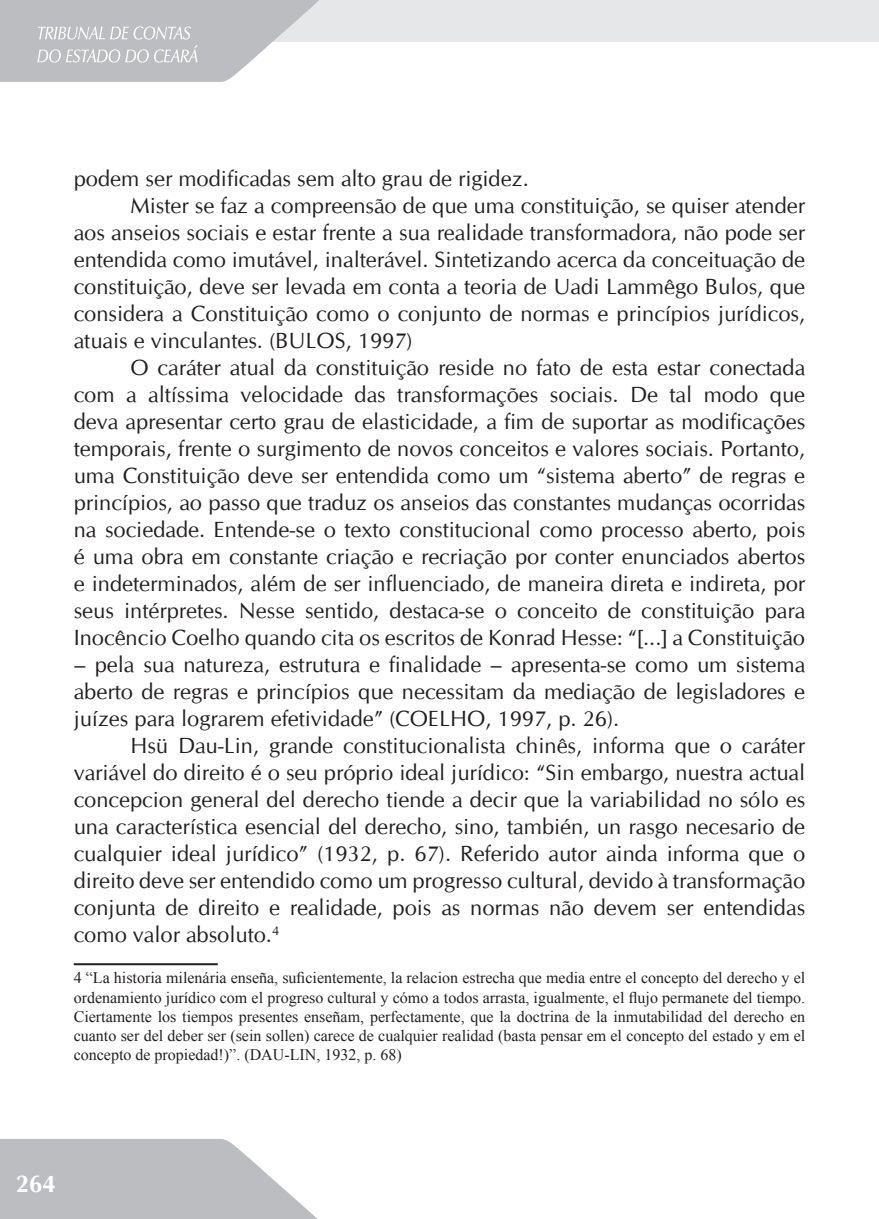
<style>
.page{position:relative;width:879px;height:1219px;background:#fff}
.page>*{position:absolute;margin:0;border:0;box-sizing:border-box;transform-origin:0 0}
.t1{font:700 24px "CG Omega";color:#fff}
.t2{font:22px/27px "CG Omega";color:#231f20;text-align:justify}
.t3{font:16px/19.2px "Times New Roman";color:#231f20;text-align:justify}
</style>
<div class="page">
<div style="left:0;top:0;width:877px;height:42px;background:#e6e7e9"></div>
<hr style="left:877px;top:0;width:2px;height:42px;background:#e6e7e9">
<svg style="left:0;top:1139px;width:317px;height:80px;background:#c5c6c8"></svg>
<svg style="left:0;top:0;width:319px;height:82px"></svg>
<hr style="left:74px;top:963px;width:144px;height:2px;background:#231f20">
<p class="t2" style="left:74px;top:166px;width:456px">podem ser modificadas sem alto grau de rigidez.</p>
<p class="t2" style="left:130px;top:193px;width:676px">Mister se faz a compreensão de que uma constituição, se quiser atender</p>
<p class="t2" style="left:74px;top:220px;width:733px">aos anseios sociais e estar frente a sua realidade transformadora, não pode ser</p>
<p class="t2" style="left:74px;top:247px;width:733px">entendida como imutável, inalterável. Sintetizando acerca da conceituação de</p>
<p class="t2" style="left:74px;top:274px;width:733px">constituição, deve ser levada em conta a teoria de Uadi Lammêgo Bulos, que</p>
<p class="t2" style="left:74px;top:301px;width:733px">considera a Constituição como o conjunto de normas e princípios jurídicos,</p>
<p class="t2" style="left:74px;top:328px;width:340px">atuais e vinculantes. (BULOS, 1997)</p>
<p class="t2" style="left:130px;top:355px;width:676px">O caráter atual da constituição reside no fato de esta estar conectada</p>
<p class="t2" style="left:74px;top:382px;width:733px">com a altíssima velocidade das transformações sociais. De tal modo que</p>
<p class="t2" style="left:74px;top:409px;width:733px">deva apresentar certo grau de elasticidade, a fim de suportar as modificações</p>
<p class="t2" style="left:74px;top:436px;width:733px">temporais, frente o surgimento de novos conceitos e valores sociais. Portanto,</p>
<p class="t2" style="left:74px;top:463px;width:733px">uma Constituição deve ser entendida como um “sistema aberto” de regras e</p>
<p class="t2" style="left:74px;top:490px;width:733px">princípios, ao passo que traduz os anseios das constantes mudanças ocorridas</p>
<p class="t2" style="left:74px;top:517px;width:733px">na sociedade. Entende-se o texto constitucional como processo aberto, pois</p>
<p class="t2" style="left:74px;top:544px;width:733px">é uma obra em constante criação e recriação por conter enunciados abertos</p>
<p class="t2" style="left:74px;top:571px;width:733px">e indeterminados, além de ser influenciado, de maneira direta e indireta, por</p>
<p class="t2" style="left:74px;top:598px;width:733px">seus intérpretes. Nesse sentido, destaca-se o conceito de constituição para</p>
<p class="t2" style="left:74px;top:625px;width:733px">Inocêncio Coelho quando cita os escritos de Konrad Hesse: “[...] a Constituição</p>
<p class="t2" style="left:74px;top:652px;width:733px">– pela sua natureza, estrutura e finalidade – apresenta-se como um sistema aberto de regras e princípios que necessitam da mediação de legisladores e juízes para lograrem efetividade” (COELHO, 1997, p. 26).</p>
<p class="t2" style="left:74px;top:733px;width:733px;text-indent:57px">Hsü Dau-Lin, grande constitucionalista chinês, informa que o caráter variável do direito é o seu próprio ideal jurídico: “Sin embargo, nuestra actual concepcion general del derecho tiende a decir que la variabilidad no sólo es una característica esencial del derecho, sino, también, un rasgo necesario de cualquier ideal jurídico” (1932, p. 67). Referido autor ainda informa que o direito deve ser entendido como um progresso cultural, devido à transformação conjunta de direito e realidade, pois as normas não devem ser entendidas como valor absoluto.<sup>4</sup></p>
<p class="t3" style="left:74px;top:968px;width:733px">4 “La historia milenária enseña, suficientemente, la relacion estrecha que media entre el concepto del derecho y el ordenamiento jurídico com el progreso cultural y cómo a todos arrasta, igualmente, el flujo permanete del tiempo.<br>Ciertamente los tiempos presentes enseñam, perfectamente, que la doctrina de la inmutabilidad del derecho en cuanto ser del deber ser (sein sollen) carece de cualquier realidad (basta pensar em el concepto del estado y em el concepto de propiedad!)”. (DAU-LIN, 1932, p. 68)</p>
<p class="t1" style="left:16px;top:1169px;width:41px">264</p>
</div>
